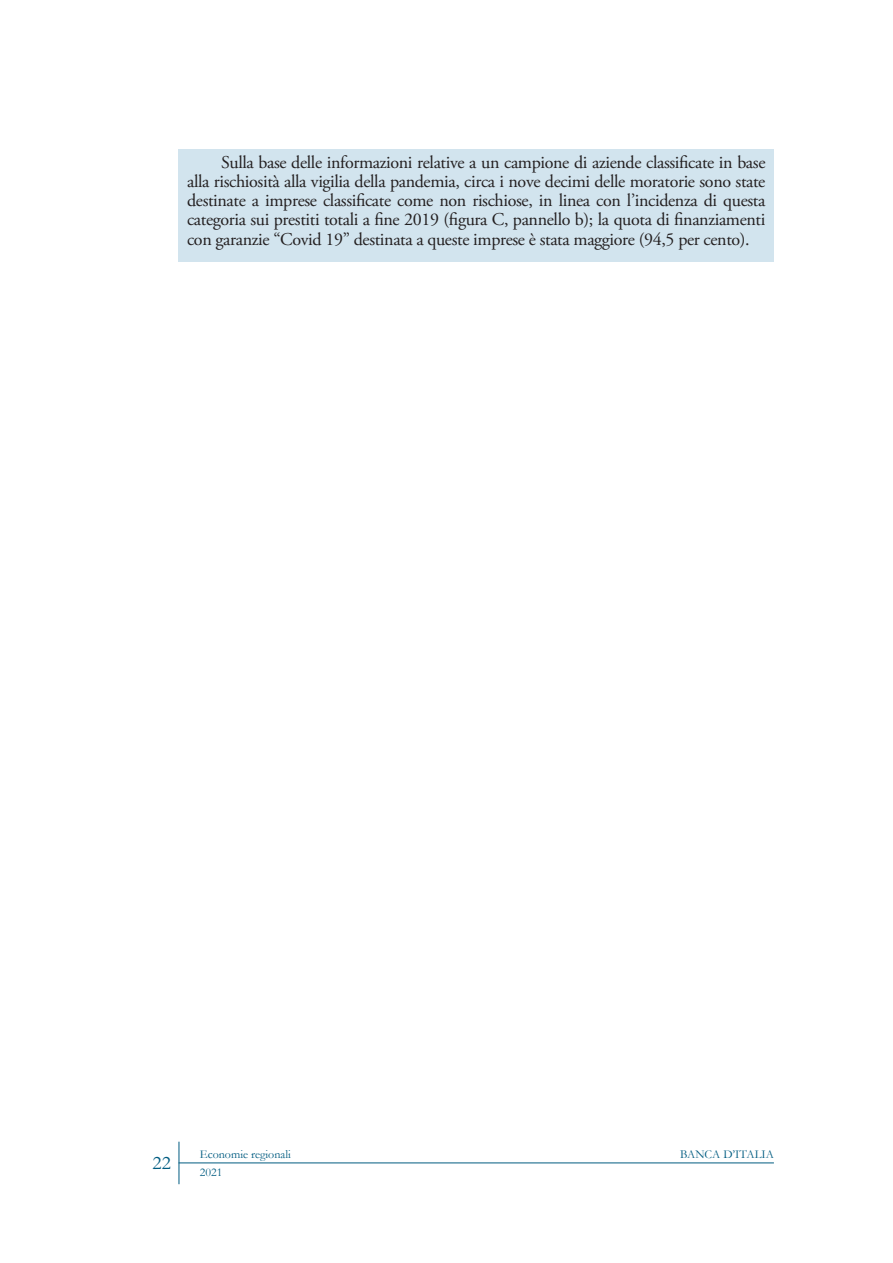
<style>
.page{position:relative;width:893px;height:1263px;background:#fff}
.page>*{position:absolute;margin:0;border:0;box-sizing:border-box;transform-origin:0 0}
.t1{font:19.5px "Garamond";color:#005c81}
.ER-BOX_Paragrafo{font:18px/19.2px "Adobe Garamond Pro";letter-spacing:-.02em;color:#231f20;text-align:justify}
.t2{font:12px "Garamond";color:#005c81}
</style>
<div class="page">
<hr style="left:179px;top:1162px;width:595px;height:1px;background:#005c81">
<hr style="left:179px;top:1142px;width:1px;height:42px;background:#005c81">
<div style="left:179px;top:149px;width:595px;height:112px;background:#d2e4ee"></div>
<p class="ER-BOX_Paragrafo" style="left:187px;top:153px;width:580px;text-indent:34px">Sulla base delle informazioni relative a un campione di aziende classificate in base alla rischiosità alla vigilia della pandemia, circa i nove decimi delle moratorie sono state destinate a imprese classificate come non rischiose, in linea con l’incidenza di questa categoria sui prestiti totali a fine 2019 (figura C, pannello b); la quota di finanziamenti con garanzie “Covid 19” destinata a queste imprese è stata maggiore (94,5 per cento).</p>
<p class="t1" style="left:153px;top:1150px;width:20px">22</p>
<p class="t2" style="left:200px;top:1146px;width:92px">Economie regionali</p>
<p class="t2" style="left:680px;top:1146px;width:95px">BANCA D’ITALIA</p>
<p class="t2" style="left:200px;top:1164px;width:24px">2021</p>
</div>
